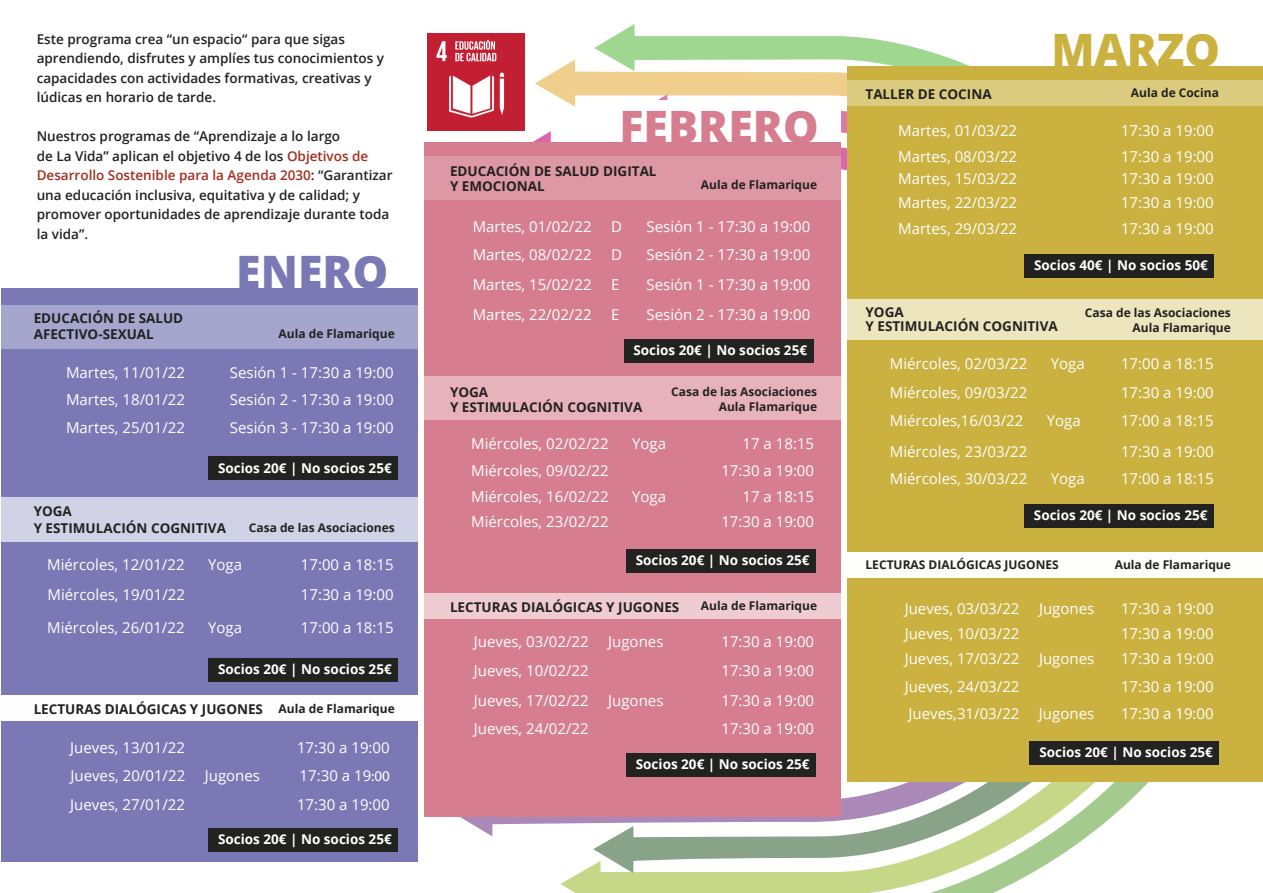
<style>
.page{position:relative;width:1263px;height:893px;background:#fff}
.page>*{position:absolute;margin:0;border:0;box-sizing:border-box;transform-origin:0 0}
.t1{font:800 44.7px "Open Sans";color:#d67e8f}
.t2{font:800 44.7px "Open Sans";color:#7a79b5}
.t3{font:800 44.7px "Open Sans";color:#cab140}
.t4{font:15px/25.5px "Open Sans";color:#fff}
.t5{font:600 13.5px/19.5px "Open Sans";color:#212125}
.t6{font:700 13.5px/16.2px "Open Sans";color:#222221}
.t7{font:700 13.5px "Open Sans";color:#fff}
.t8{font:700 12px/14.4px "Open Sans";color:#222221;text-align:right}
.s1{color:#a42d1f}
.s2{font-family:"Myriad Pro"}
</style>
<div class="page">
<svg style="left:594px;top:24px;width:376px;height:147px"></svg>
<svg style="left:627px;top:781px;width:615px;height:111px"></svg>
<div style="left:605px;top:100px;width:235px;height:57px;background:#fff"></div>
<div style="left:847px;top:66px;width:416px;height:715px;background:#cab140"></div>
<div style="left:847px;top:80px;width:416px;height:26px;background:#dbcb7f"></div>
<div style="left:847px;top:300px;width:416px;height:40px;background:#ede5be"></div>
<div style="left:847px;top:552px;width:416px;height:26px;background:#fefefd"></div>
<div style="left:425px;top:143px;width:416px;height:674px;background:#d67e8f"></div>
<div style="left:425px;top:593px;width:416px;height:26px;background:#efccd2"></div>
<div style="left:424px;top:157px;width:416px;height:43px;background:#de98a5"></div>
<div style="left:1px;top:288px;width:417px;height:574px;background:#7a79b5"></div>
<div style="left:1px;top:695px;width:417px;height:25px;background:#fefefe"></div>
<div style="left:1px;top:497px;width:417px;height:45px;background:#d2d2e6"></div>
<div style="left:1px;top:305px;width:417px;height:44px;background:#a6a5ce"></div>
<div style="left:425px;top:377px;width:416px;height:43px;background:#e7b2bc"></div>
<img style="left:427px;top:33px;width:97px;height:98px">
<div style="left:208px;top:457px;width:190px;height:23px;background:#222221"></div>
<div style="left:208px;top:658px;width:190px;height:23px;background:#222221"></div>
<div style="left:208px;top:828px;width:190px;height:24px;background:#222221"></div>
<div style="left:624px;top:339px;width:189px;height:23px;background:#222221"></div>
<div style="left:626px;top:549px;width:190px;height:23px;background:#222221"></div>
<div style="left:626px;top:753px;width:190px;height:23px;background:#222221"></div>
<div style="left:1024px;top:254px;width:190px;height:24px;background:#222221"></div>
<div style="left:1024px;top:504px;width:190px;height:24px;background:#222221"></div>
<div style="left:1029px;top:741px;width:190px;height:24px;background:#222221"></div>
<p class="t5" style="left:37px;top:29px;width:349px">Este programa crea “un espacio“ para que sigas aprendiendo, disfrutes y amplíes tus conocimientos y capacidades con actividades formativas, creativas y lúdicas en horario de tarde.</p>
<p class="t5" style="left:37px;top:127px;width:357px">Nuestros programas de “Aprendizaje a lo largo<br>de La Vida” aplican el objetivo 4 de los <span class="s1">Objetivos de Desarrollo Sostenible para la Agenda 2030</span>: “Garantizar una educación inclusiva, equitativa y de calidad; y promover oportunidades de aprendizaje durante toda la vida”.</p>
<h1 class="t2" style="left:236px;top:238px;width:154px">ENERO</h1>
<p class="t6" style="left:34px;top:310px;width:151px">EDUCACIÓN DE SALUD<br>AFECTIVO-SEXUAL</p>
<p class="t8" style="left:279px;top:326px;width:118px">Aula de Flamarique</p>
<p class="t4" style="left:66px;top:359px;width:120px">Martes, 11/01/22</p>
<p class="t4" style="left:230px;top:359px;width:165px">Sesión 1 - 17:30 a 19:00</p>
<p class="t4" style="left:66px;top:387px;width:120px">Martes, 18/01/22</p>
<p class="t4" style="left:230px;top:387px;width:165px">Sesión 2 - 17:30 a 19:00</p>
<p class="t4" style="left:66px;top:414px;width:120px">Martes, 25/01/22</p>
<p class="t4" style="left:230px;top:414px;width:165px">Sesión 3 - 17:30 a 19:00</p>
<p class="t7" style="left:218px;top:458px;width:175px">Socios 20€ | No socios 25€</p>
<p class="t6" style="left:34px;top:503px;width:194px">YOGA<br>Y ESTIMULACIÓN COGNITIVA</p>
<p class="t4" style="left:47px;top:551px;width:139px">Miércoles, 12/01/22</p>
<p class="t4" style="left:208px;top:551px;width:36px">Yoga</p>
<p class="t4" style="left:47px;top:578px;width:139px;line-height:32.4px">Miércoles, 19/01/22<br>Miércoles, 26/01/22</p>
<p class="t4" style="left:208px;top:614px;width:36px">Yoga</p>
<p class="t8" style="left:249px;top:520px;width:147px">Casa de las Asociaciones</p>
<p class="t4" style="left:301px;top:551px;width:94px">17:00 a 18:15</p>
<p class="t4" style="left:301px;top:581px;width:94px">17:30 a 19:00</p>
<p class="t4" style="left:301px;top:614px;width:94px">17:00 a 18:15</p>
<p class="t7" style="left:218px;top:659px;width:175px">Socios 20€ | No socios 25€</p>
<p class="t6" style="left:34px;top:700px;width:231px">LECTURAS DIALÓGICAS Y JUGONES</p>
<p class="t4" style="left:70px;top:734px;width:116px">Jueves, 13/01/22</p>
<p class="t4" style="left:297px;top:734px;width:94px">17:30 a 19:00</p>
<p class="t8" style="left:279px;top:701px;width:118px">Aula de Flamarique</p>
<p class="t4" style="left:71px;top:763px;width:116px">Jueves, 20/01/22</p>
<p class="t4" style="left:205px;top:763px;width:57px">Jugones</p>
<p class="t4" style="left:300px;top:763px;width:92px">17:30 a 19<span class="s2">:00</span></p>
<p class="t4" style="left:70px;top:791px;width:116px">Jueves, 27/01/22</p>
<p class="t4" style="left:297px;top:791px;width:94px">17:30 a 19:00</p>
<p class="t7" style="left:218px;top:830px;width:175px">Socios 20€ | No socios 25€</p>
<h1 class="t1" style="left:619px;top:93px;width:201px">FEBRERO</h1>
<p class="t6" style="left:450px;top:163px;width:208px;line-height:15px">EDUCACIÓN DE SALUD DIGITAL<br>Y EMOCIONAL</p>
<p class="t8" style="left:701px;top:177px;width:118px">Aula de Flamarique</p>
<p class="t4" style="left:473px;top:214px;width:120px">Martes, 01/02/22</p>
<p class="t4" style="left:611px;top:214px;width:12px">D</p>
<p class="t4" style="left:646px;top:214px;width:165px">Sesión 1 - 17:30 a 19:00</p>
<p class="t4" style="left:473px;top:241px;width:120px">Martes, 08/02/22</p>
<p class="t4" style="left:611px;top:241px;width:12px">D</p>
<p class="t4" style="left:646px;top:241px;width:165px">Sesión 2 - 17:30 a 19:00</p>
<p class="t4" style="left:473px;top:271px;width:120px">Martes, 15/02/22</p>
<p class="t4" style="left:611px;top:271px;width:10px">E</p>
<p class="t4" style="left:473px;top:301px;width:120px">Martes, 22/02/22</p>
<p class="t4" style="left:611px;top:301px;width:10px">E</p>
<p class="t4" style="left:646px;top:269px;width:165px;line-height:29.8px">Sesión 1 - 17:30 a 19:00<br>Sesión 2 - 17:30 a 19:00</p>
<p class="t7" style="left:633px;top:340px;width:175px">Socios 20€ | No socios 25€</p>
<p class="t6" style="left:450px;top:384px;width:194px;line-height:15px">YOGA<br>Y ESTIMULACIÓN COGNITIVA</p>
<p class="t8" style="left:671px;top:385px;width:147px">Casa de las Asociaciones<br>Aula Flamarique</p>
<p class="t4" style="left:471px;top:430px;width:139px">Miércoles, 02/02/22</p>
<p class="t4" style="left:632px;top:430px;width:36px">Yoga</p>
<p class="t4" style="left:471px;top:483px;width:139px">Miércoles, 16/02/22</p>
<p class="t4" style="left:632px;top:483px;width:36px">Yoga</p>
<p class="t4" style="left:471px;top:457px;width:139px">Miércoles, 09/02/22</p>
<p class="t4" style="left:471px;top:508px;width:139px">Miércoles, 23/02/22</p>
<p class="t4" style="left:742px;top:430px;width:73px">17 a 18:15</p>
<p class="t4" style="left:721px;top:457px;width:94px">17:30 a 19:00</p>
<p class="t4" style="left:721px;top:508px;width:94px">17:30 a 19:00</p>
<p class="t4" style="left:742px;top:483px;width:73px">17 a 18:15</p>
<p class="t7" style="left:636px;top:550px;width:175px">Socios 20€ | No socios 25€</p>
<p class="t6" style="left:450px;top:598px;width:231px">LECTURAS DIALÓGICAS Y JUGONES</p>
<p class="t4" style="left:474px;top:628px;width:116px">Jueves, 03/02/22</p>
<p class="t4" style="left:608px;top:628px;width:57px">Jugones</p>
<p class="t8" style="left:701px;top:599px;width:118px">Aula de Flamarique</p>
<p class="t4" style="left:721px;top:628px;width:94px">17:30 a 19:00</p>
<p class="t4" style="left:474px;top:657px;width:116px">Jueves, 10/02/22</p>
<p class="t4" style="left:721px;top:657px;width:94px">17:30 a 19:00</p>
<p class="t4" style="left:474px;top:688px;width:116px">Jueves, 17/02/22</p>
<p class="t4" style="left:608px;top:688px;width:57px">Jugones</p>
<p class="t4" style="left:474px;top:715px;width:116px">Jueves, 24/02/22</p>
<p class="t4" style="left:721px;top:687px;width:94px;line-height:27.6px">17:30 a 19:00<br>17:30 a 19:00</p>
<p class="t7" style="left:636px;top:754px;width:175px">Socios 20€ | No socios 25€</p>
<h1 class="t3" style="left:1051px;top:16px;width:170px">MARZO</h1>
<p class="t6" style="left:865px;top:85px;width:128px">TALLER DE COCINA</p>
<p class="t8" style="left:1131px;top:86px;width:90px">Aula de Cocina</p>
<p class="t4" style="left:898px;top:117px;width:120px">Martes, 01/03/22<br>Martes, 08/03/22</p>
<p class="t4" style="left:898px;top:165px;width:120px;text-align:justify">Martes, 15/03/22<br>Martes, 22/03/22<br>Martes, 29/03/22</p>
<p class="t4" style="left:1121px;top:117px;width:94px">17:30 a 19:00<br>17:30 a 19:00</p>
<p class="t4" style="left:1121px;top:165px;width:94px;text-align:justify">17:30 a 19:00<br>17:30 a 19:00<br>17:30 a 19:00</p>
<p class="t7" style="left:1034px;top:256px;width:175px">Socios 40€ | No socios 50€</p>
<p class="t6" style="left:865px;top:305px;width:194px;line-height:13.5px">YOGA<br>Y ESTIMULACIÓN COGNITIVA</p>
<p class="t4" style="left:890px;top:351px;width:139px">Miércoles, 02/03/22</p>
<p class="t4" style="left:1051px;top:351px;width:36px">Yoga</p>
<p class="t8" style="left:1085px;top:305px;width:147px">Casa de las Asociaciones<br>Aula Flamarique</p>
<p class="t4" style="left:1121px;top:349px;width:94px;line-height:28.2px;text-align:justify">17:00 a 18:15<br>17:30 a 19:00<br>17:00 a 18:15</p>
<p class="t4" style="left:890px;top:378px;width:139px;line-height:28.2px">Miércoles, 09/03/22<br>Miércoles,16/03/22</p>
<p class="t4" style="left:1047px;top:407px;width:36px">Yoga</p>
<p class="t4" style="left:890px;top:438px;width:139px">Miércoles, 23/03/22</p>
<p class="t4" style="left:890px;top:465px;width:139px">Miércoles, 30/03/22</p>
<p class="t4" style="left:1051px;top:465px;width:36px">Yoga</p>
<p class="t4" style="left:1121px;top:438px;width:94px;line-height:26.7px">17:30 a 19:00<br>17:00 a 18:15</p>
<p class="t7" style="left:1034px;top:506px;width:175px">Socios 20€ | No socios 25€</p>
<p class="t8" style="left:865px;top:557px;width:195px">LECTURAS DIALÓGICAS JUGONES</p>
<p class="t8" style="left:1115px;top:557px;width:118px">Aula de Flamarique</p>
<p class="t4" style="left:905px;top:596px;width:116px">Jueves, 03/03/22</p>
<p class="t4" style="left:1039px;top:596px;width:57px">Jugones</p>
<p class="t4" style="left:905px;top:620px;width:116px;line-height:24.9px">Jueves, 10/03/22<br>Jueves, 17/03/22</p>
<p class="t4" style="left:1121px;top:596px;width:94px;line-height:24.6px;text-align:justify">17:30 a 19:00<br>17:30 a 19:00<br>17:30 a 19:00</p>
<p class="t4" style="left:1039px;top:645px;width:57px">Jugones</p>
<p class="t4" style="left:905px;top:673px;width:116px;line-height:26.8px">Jueves, 24/03/22<br>Jueves,31/03/22</p>
<p class="t4" style="left:1039px;top:700px;width:57px">Jugones</p>
<p class="t4" style="left:1121px;top:673px;width:94px;line-height:26.8px">17:30 a 19:00<br>17:30 a 19:00</p>
<p class="t7" style="left:1039px;top:743px;width:175px">Socios 20€ | No socios 25€</p>
</div>
